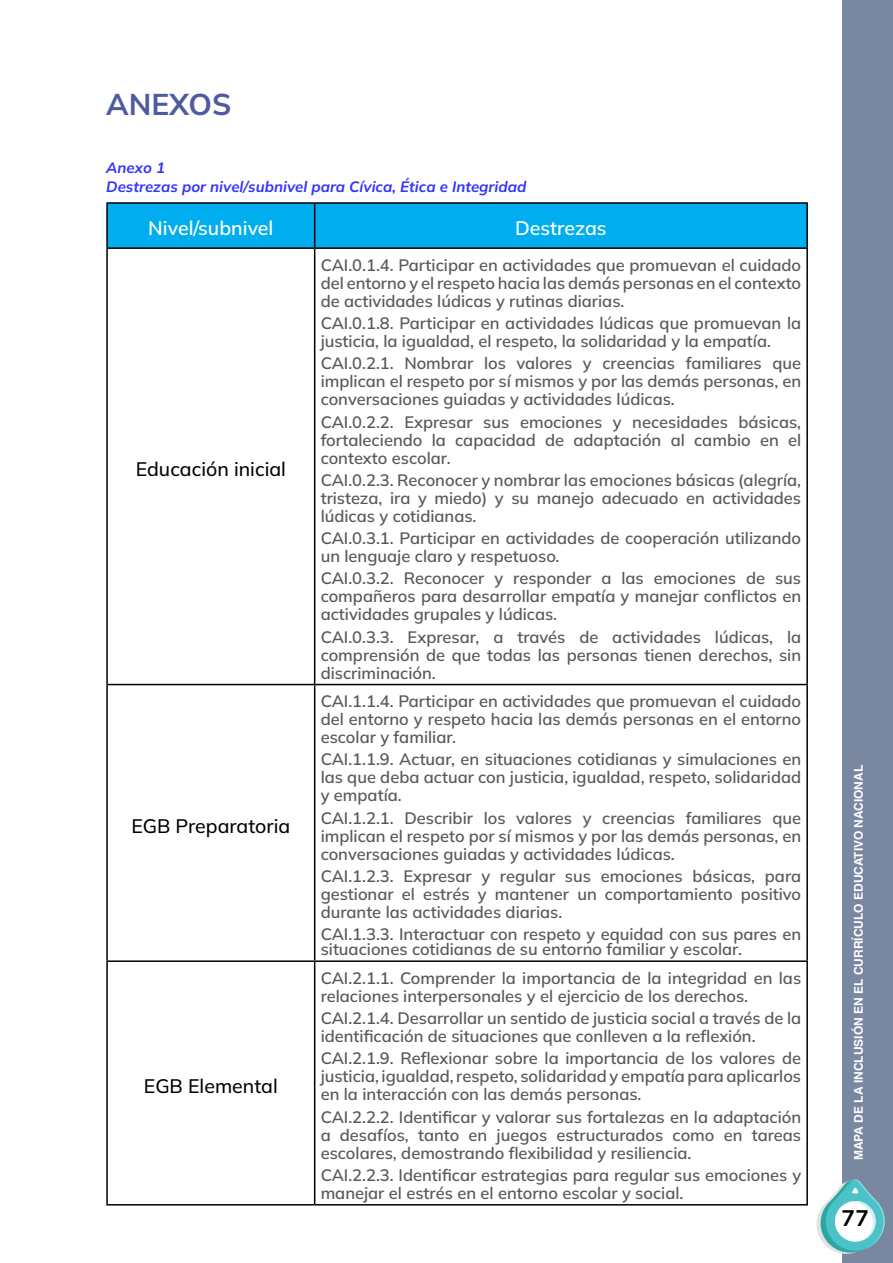
<style>
.page{position:relative;width:893px;height:1263px;background:#fff}
.page>*{position:absolute;margin:0;border:0;box-sizing:border-box;transform-origin:0 0}
.t1{font:700 30px "Mulish";color:#4f5b9e}
.t2{font:500 22.5px "Gotham";color:#000}
.t3{font:500 19.5px "Mulish";color:#000}
.t4{font:600 19.5px "Mulish";color:#fff}
.t5{font:600 16.5px/18px "Mulish";color:#58595b;text-align:justify}
.t6{font:italic 200 15px/19.2px "Mulish";color:#33f}
.t7{font:700 12px "Helvetica";color:#fff}
</style>
<div class="page">
<div style="left:842px;top:0;width:51px;height:1263px;background:#7987a1"></div>
<svg style="left:816px;top:1179px;width:69px;height:75px"></svg>
<div style="left:108px;top:204px;width:698px;height:43px;background:#00aeef"></div>
<hr style="left:106px;top:202px;width:209px;height:2px;background:#000">
<hr style="left:106px;top:204px;width:2px;height:43px;background:#000">
<hr style="left:315px;top:202px;width:493px;height:2px;background:#000">
<hr style="left:314px;top:204px;width:1px;height:43px;background:#000">
<hr style="left:806px;top:204px;width:2px;height:43px;background:#000">
<hr style="left:106px;top:247px;width:209px;height:2px;background:#000">
<hr style="left:106px;top:249px;width:2px;height:435px;background:#000">
<hr style="left:315px;top:247px;width:493px;height:2px;background:#000">
<hr style="left:314px;top:249px;width:1px;height:435px;background:#000">
<hr style="left:806px;top:249px;width:2px;height:435px;background:#000">
<hr style="left:106px;top:684px;width:209px;height:1px;background:#000">
<hr style="left:106px;top:685px;width:2px;height:275px;background:#000">
<hr style="left:315px;top:684px;width:493px;height:1px;background:#000">
<hr style="left:314px;top:685px;width:1px;height:275px;background:#000">
<hr style="left:806px;top:685px;width:2px;height:275px;background:#000">
<hr style="left:106px;top:960px;width:209px;height:2px;background:#000">
<hr style="left:106px;top:962px;width:2px;height:242px;background:#000">
<hr style="left:315px;top:960px;width:493px;height:2px;background:#000">
<hr style="left:314px;top:962px;width:1px;height:242px;background:#000">
<hr style="left:806px;top:962px;width:2px;height:242px;background:#000">
<hr style="left:106px;top:1204px;width:209px;height:1px;background:#000">
<hr style="left:315px;top:1204px;width:493px;height:1px;background:#000">
<h1 class="t1" style="left:106px;top:84px;width:127px">ANEXOS</h1>
<p class="t6" style="left:106px;top:157px;width:422px">Anexo 1<br>Destrezas por nivel/subnivel para Cívica, Ética e Integridad</p>
<p class="t4" style="left:148px;top:215px;width:127px">Nivel/subnivel</p>
<p class="t4" style="left:515px;top:215px;width:93px">Destrezas</p>
<p class="t3" style="left:136px;top:456px;width:152px">Educación inicial</p>
<p class="t3" style="left:131px;top:812px;width:160px">EGB Preparatoria</p>
<p class="t3" style="left:144px;top:1072px;width:135px">EGB Elemental</p>
<p class="t5" style="left:321px;top:255px;width:482px">CAI.0.1.4. Participar en actividades que promuevan el cuidado del entorno y el respeto hacia las demás personas en el contexto de actividades lúdicas y rutinas diarias.</p>
<p class="t5" style="left:321px;top:314px;width:482px">CAI.0.1.8. Participar en actividades lúdicas que promuevan la justicia, la igualdad, el respeto, la solidaridad y la empatía.</p>
<p class="t5" style="left:321px;top:354px;width:482px">CAI.0.2.1. Nombrar los valores y creencias familiares que implican el respeto por sí mismos y por las demás personas, en conversaciones guiadas y actividades lúdicas.</p>
<p class="t5" style="left:321px;top:412px;width:482px">CAI.0.2.2. Expresar sus emociones y necesidades básicas, fortaleciendo la capacidad de adaptación al cambio en el contexto escolar.</p>
<p class="t5" style="left:321px;top:470px;width:482px">CAI.0.2.3. Reconocer y nombrar las emociones básicas (alegría, tristeza, ira y miedo) y su manejo adecuado en actividades lúdicas y cotidianas.</p>
<p class="t5" style="left:321px;top:529px;width:482px">CAI.0.3.1. Participar en actividades de cooperación utilizando un lenguaje claro y respetuoso.</p>
<p class="t5" style="left:321px;top:569px;width:482px">CAI.0.3.2. Reconocer y responder a las emociones de sus compañeros para desarrollar empatía y manejar conflictos en actividades grupales y lúdicas.</p>
<p class="t5" style="left:321px;top:627px;width:482px">CAI.0.3.3. Expresar, a través de actividades lúdicas, la comprensión de que todas las personas tienen derechos, sin discriminación.</p>
<p class="t5" style="left:321px;top:692px;width:482px">CAI.1.1.4. Participar en actividades que promuevan el cuidado del entorno y respeto hacia las demás personas en el entorno escolar y familiar.</p>
<p class="t5" style="left:321px;top:750px;width:482px">CAI.1.1.9. Actuar, en situaciones cotidianas y simulaciones en las que deba actuar con justicia, igualdad, respeto, solidaridad y empatía.</p>
<p class="t5" style="left:321px;top:808px;width:482px">CAI.1.2.1. Describir los valores y creencias familiares que implican el respeto por sí mismos y por las demás personas, en conversaciones guiadas y actividades lúdicas.</p>
<p class="t5" style="left:321px;top:867px;width:482px">CAI.1.2.3. Expresar y regular sus emociones básicas, para gestionar el estrés y mantener un comportamiento positivo durante las actividades diarias.</p>
<p class="t5" style="left:321px;top:926px;width:482px;line-height:15px">CAI.1.3.3. Interactuar con respeto y equidad con sus pares en situaciones cotidianas de su entorno familiar y escolar.</p>
<p class="t5" style="left:321px;top:968px;width:482px">CAI.2.1.1. Comprender la importancia de la integridad en las relaciones interpersonales y el ejercicio de los derechos.</p>
<p class="t5" style="left:321px;top:1009px;width:482px">CAI.2.1.4. Desarrollar un sentido de justicia social a través de la identificación de situaciones que conlleven a la reflexión.</p>
<p class="t5" style="left:321px;top:1049px;width:482px">CAI.2.1.9. Reflexionar sobre la importancia de los valores de justicia, igualdad, respeto, solidaridad y empatía para aplicarlos en la interacción con las demás personas.</p>
<p class="t5" style="left:321px;top:1107px;width:482px">CAI.2.2.2. Identificar y valorar sus fortalezas en la adaptación a desafíos, tanto en juegos estructurados como en tareas escolares, demostrando flexibilidad y resiliencia.</p>
<p class="t5" style="left:321px;top:1165px;width:482px">CAI.2.2.3. Identificar estrategias para regular sus emociones y manejar el estrés en el entorno escolar y social.</p>
<p class="t7" style="left:851px;top:1160px;width:397px;rotate:-90deg">MAPA DE LA INCLUSIÓN EN EL CURRÍCULO EDUCATIVO NACIONAL</p>
<h2 class="t2" style="left:841px;top:1205px;width:29px">77</h2>
</div>
